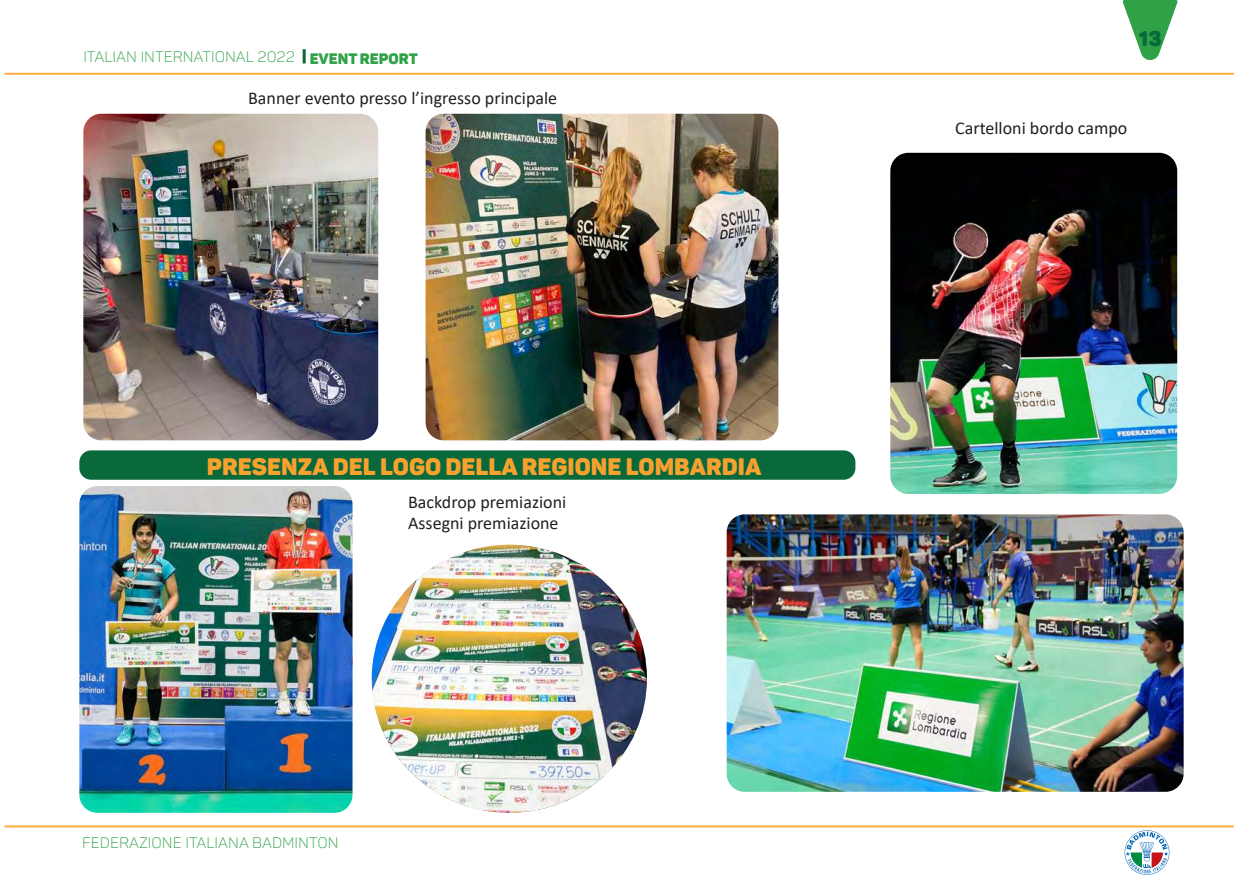
<style>
.page{position:relative;width:1234px;height:893px;background:#fff}
.page>*{position:absolute;margin:0;border:0;box-sizing:border-box;transform-origin:0 0}
.t1{font:23.55px "Panton Black Caps";color:#f8a12e}
.t2{font:21px "Panton Black Caps";color:#0a693a}
.t3{font:18px/21.6px "Calibri";color:#231f20}
.t4{font:15px "Panton Light Caps";color:#30a248}
.t5{font:15px "Panton Light Caps";color:#2fa247}
.s1{font-family:"Panton Black Caps"}
</style>
<div class="page">
<hr style="left:5px;top:825px;width:1228px;height:2px;background:#fbad3e">
<svg style="left:1122px;top:0;width:55px;height:60px"></svg>
<hr style="left:302px;top:49px;width:3px;height:14px;background:#0c6638">
<hr style="left:5px;top:73px;width:1228px;height:2px;background:#fbad3e">
<svg style="left:1124px;top:830px;width:45px;height:45px"></svg>
<img style="left:83px;top:114px;width:295px;height:326px">
<img style="left:425px;top:114px;width:353px;height:326px">
<img style="left:79px;top:486px;width:273px;height:327px">
<div style="left:79px;top:450px;width:776px;height:30px;background:#0a693a;border-radius:12px"></div>
<img style="left:372px;top:545px;width:274px;height:268px">
<img style="left:726px;top:514px;width:457px;height:278px">
<img style="left:890px;top:153px;width:286px;height:341px">
<p class="t4" style="left:83px;top:48px;width:336px">ITALIAN INTERNATIONAL 2022 <span class="s1">EVENT REPORT</span></p>
<p class="t3" style="left:248px;top:86px;width:310px">Banner evento presso l’ingresso principale</p>
<h1 class="t1" style="left:207px;top:452px;width:556px">PRESENZA DEL LOGO DELLA REGIONE LOMBARDIA</h1>
<p class="t3" style="left:408px;top:491px;width:160px">Backdrop premiazioni<br>Assegni premiazione</p>
<p class="t5" style="left:82px;top:834px;width:258px">FEDERAZIONE ITALIANA BADMINTON</p>
<p class="t2" style="left:1138px;top:25px;width:24px">13</p>
<p class="t3" style="left:954px;top:116px;width:174px">Cartelloni bordo campo</p>
</div>
